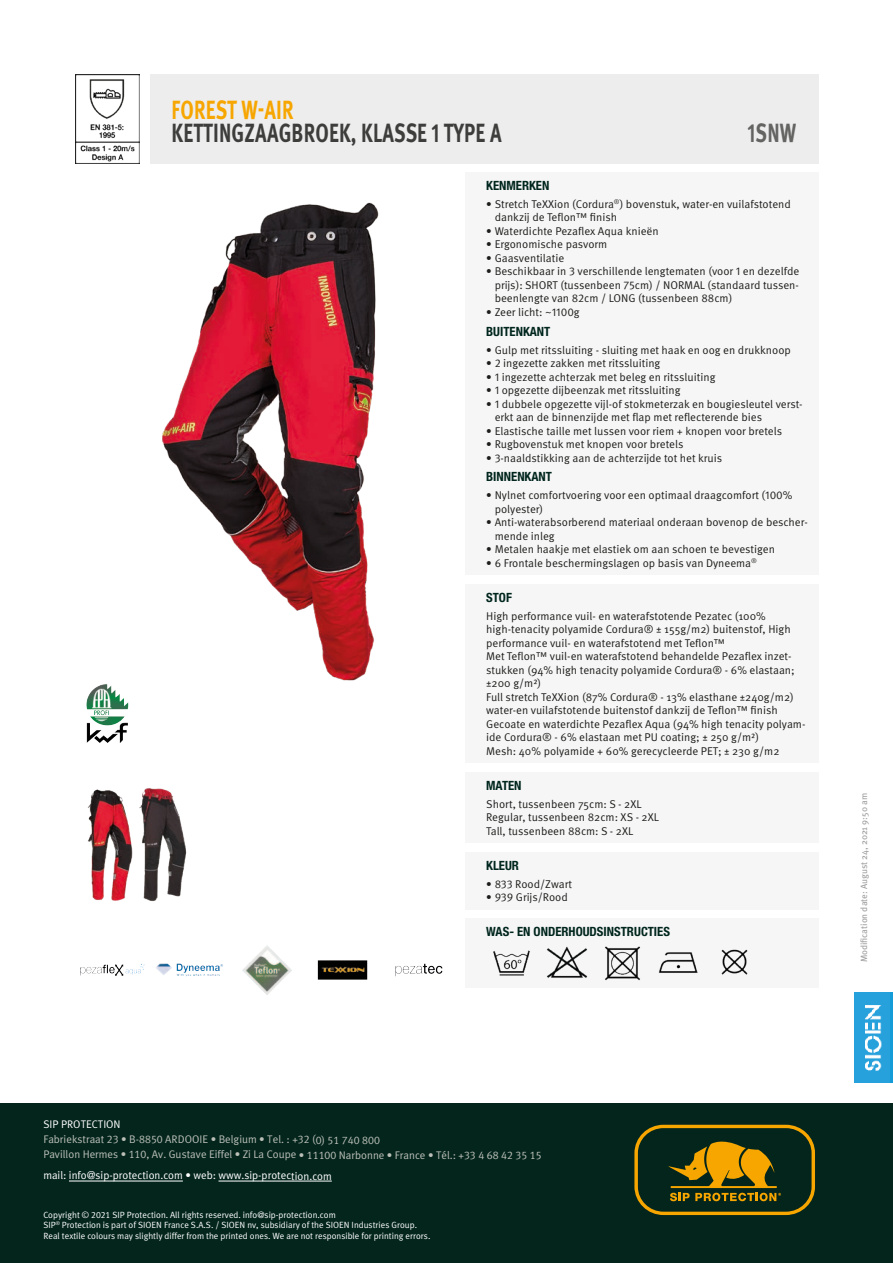
<style>
.page{position:relative;width:893px;height:1263px;background:#fff}
.page>*{position:absolute;margin:0;border:0;box-sizing:border-box;transform-origin:0 0}
.t1{font:700 26.25px "Meta Pro";letter-spacing:.01em;color:#3d3d3c;scale:.74 1}
.t2{font:700 26.25px "Meta Pro";letter-spacing:.01em;color:#f7a600;scale:.74 1}
.t3{font:700 26.25px "Meta Pro";color:#646463;scale:.74 1}
.t4{font:700 condensed 12.75px "Helvetica Neue LT Std";color:#00261d}
.t5{font:11.25px/13.5px "Meta Pro";color:#1d1d1b}
.t6{font:11.1px/15px "Meta K Normal";color:#bbbfb8}
.t7{font:11.1px "Meta K Normal";color:#fff}
.t8{font:9px/10.5px "Meta K Normal";color:#fff}
.t9{font:9px "Meta Pro";color:#9d9d9d}
.s1{font-family:"Meta K Normal"}
</style>
<div class="page">
<div style="left:0;top:1103px;width:893px;height:160px;background:#03251c"></div>
<svg style="left:634px;top:1125px;width:181px;height:90px"></svg>
<hr style="left:69px;top:1181px;width:114px;height:1px;background:#fff">
<hr style="left:218px;top:1181px;width:114px;height:1px;background:#fff">
<div style="left:854px;top:992px;width:39px;height:90px;background:#149cd8"></div>
<img style="left:854px;top:992px;width:36px;height:90px">
<div style="left:150px;top:74px;width:669px;height:90px;background:#ededed"></div>
<div style="left:465px;top:173px;width:354px;height:402px;background:#f6f6f6"></div>
<div style="left:465px;top:584px;width:354px;height:179px;background:#f6f6f6"></div>
<div style="left:465px;top:772px;width:354px;height:71px;background:#f6f6f6"></div>
<div style="left:465px;top:852px;width:354px;height:57px;background:#f6f6f6"></div>
<div style="left:465px;top:918px;width:354px;height:70px;background:#f6f6f6"></div>
<img style="left:493px;top:950px;width:37px;height:26px">
<img style="left:547px;top:946px;width:41px;height:32px">
<img style="left:605px;top:946px;width:35px;height:34px">
<img style="left:658px;top:952px;width:40px;height:21px">
<img style="left:721px;top:949px;width:27px;height:26px">
<svg style="left:158px;top:963px;width:65px;height:13px"></svg>
<svg style="left:86px;top:691px;width:37px;height:52px"></svg>
<svg style="left:80px;top:964px;width:78px;height:12px"></svg>
<svg style="left:242px;top:945px;width:50px;height:50px"></svg>
<svg style="left:317px;top:960px;width:51px;height:20px"></svg>
<svg style="left:395px;top:963px;width:48px;height:14px"></svg>
<img style="left:87px;top:789px;width:31px;height:112px">
<img style="left:118px;top:788px;width:69px;height:113px">
<img style="left:75px;top:74px;width:65px;height:90px">
<img style="left:92px;top:202px;width:287px;height:532px">
<h1 class="t2" style="left:171px;top:93px;width:167px">FOREST W-AIR</h1>
<h1 class="t1" style="left:171px;top:117px;width:448px">KETTINGZAAGBROEK, KLASSE 1 TYPE A</h1>
<h1 class="t3" style="left:747px;top:117px;width:68px">1SNW</h1>
<p class="t4" style="left:486px;top:178px;width:65px">KENMERKEN</p>
<p class="t5" style="left:495px;top:198px;width:298px;text-indent:-9px"><span class="s1">•</span> Stretch TeXXion (Cordura<sup>®</sup>) bovenstuk, water-en vuilafstotend dankzij de Teflon™ finish</p>
<p class="t5" style="left:486px;top:225px;width:174px"><span class="s1">•</span> Waterdichte Pezaflex Aqua knieën</p>
<p class="t5" style="left:486px;top:238px;width:123px"><span class="s1">•</span> Ergonomische pasvorm</p>
<p class="t5" style="left:486px;top:252px;width:80px"><span class="s1">•</span> Gaasventilatie</p>
<p class="t5" style="left:495px;top:265px;width:306px;text-align:justify;text-indent:-9px"><span class="s1">•</span> Beschikbaar in 3 verschillende lengtematen (voor 1 en dezelfde prijs): SHORT (tussenbeen 75cm) / NORMAL (standaard tussen&shy;beenlengte van 82cm / LONG (tussenbeen 88cm)</p>
<p class="t5" style="left:486px;top:306px;width:95px"><span class="s1">•</span> Zeer licht: ~1100g</p>
<p class="t4" style="left:486px;top:324px;width:66px">BUITENKANT</p>
<p class="t5" style="left:486px;top:343px;width:306px"><span class="s1">•</span> Gulp met ritssluiting - sluiting met haak en oog en drukknoop</p>
<p class="t5" style="left:486px;top:357px;width:176px"><span class="s1">•</span> 2 ingezette zakken met ritssluiting</p>
<p class="t5" style="left:486px;top:370px;width:231px"><span class="s1">•</span> 1 ingezette achterzak met beleg en ritssluiting</p>
<p class="t5" style="left:486px;top:384px;width:196px"><span class="s1">•</span> 1 opgezette dijbeenzak met ritssluiting</p>
<p class="t5" style="left:495px;top:397px;width:309px;text-indent:-9px"><span class="s1">•</span> 1 dubbele opgezette vijl-of stokmeterzak en bougiesleutel verst&shy;erkt aan de binnenzijde met flap met reflecterende bies</p>
<p class="t5" style="left:486px;top:424px;width:297px"><span class="s1">•</span> Elastische taille met lussen voor riem + knopen voor bretels</p>
<p class="t5" style="left:486px;top:438px;width:199px"><span class="s1">•</span> Rugbovenstuk met knopen voor bretels</p>
<p class="t5" style="left:486px;top:451px;width:237px"><span class="s1">•</span> 3-naaldstikking aan de achterzijde tot het kruis</p>
<p class="t4" style="left:486px;top:469px;width:67px">BINNENKANT</p>
<p class="t5" style="left:495px;top:489px;width:299px;text-indent:-9px"><span class="s1">•</span> Nylnet comfortvoering voor een optimaal draagcomfort (100% polyester)</p>
<p class="t5" style="left:495px;top:516px;width:315px;text-indent:-9px"><span class="s1">•</span> Anti-waterabsorberend materiaal onderaan bovenop de bescher&shy;mende inleg</p>
<p class="t5" style="left:486px;top:543px;width:290px"><span class="s1">•</span> Metalen haakje met elastiek om aan schoen te bevestigen</p>
<p class="t5" style="left:486px;top:556px;width:272px"><span class="s1">•</span> 6 Frontale beschermingslagen op basis van Dyneema<sup>®</sup></p>
<p class="t4" style="left:486px;top:590px;width:27px">STOF</p>
<p class="t5" style="left:486px;top:609px;width:321px">High performance vuil- en waterafstotende Pezatec (100% high-tenacity polyamide Cordura® ± 155g/m2) buitenstof, High performance vuil- en waterafstotend met Teflon™<br>Met Teflon™ vuil-en waterafstotend behandelde Pezaflex inzet&shy;stukken (94% high tenacity polyamide Cordura® - 6% elastaan; ±200 g/m²)<br>Full stretch TeXXion (87% Cordura® - 13% elasthane ±240g/m2) water-en vuilafstotende buitenstof dankzij de Teflon™ finish Gecoate en waterdichte Pezaflex Aqua (94% high tenacity polyam&shy;ide Cordura® - 6% elastaan met PU coating; ± 250 g/m²)<br>Mesh: 40% polyamide + 60% gerecycleerde PET; ± 230 g/m2</p>
<p class="t4" style="left:486px;top:777px;width:37px">MATEN</p>
<p class="t5" style="left:486px;top:797px;width:175px">Short, tussenbeen 75cm: S - 2XL<br>Regular, tussenbeen 82cm: XS - 2XL<br>Tall, tussenbeen 88cm: S - 2XL</p>
<p class="t4" style="left:486px;top:857px;width:34px">KLEUR</p>
<p class="t5" style="left:486px;top:877px;width:87px"><span class="s1">•</span> 833 Rood/Zwart</p>
<p class="t5" style="left:486px;top:891px;width:83px"><span class="s1">•</span> 939 Grijs/Rood</p>
<p class="t4" style="left:486px;top:924px;width:185px">WAS- EN ONDERHOUDSINSTRUCTIES</p>
<p class="t9" style="left:858px;top:962px;width:171px;rotate:-90deg">Modification date: August 24, 2021 9:50 am</p>
<p class="t7" style="left:43px;top:1118px;width:79px">SIP PROTECTION</p>
<p class="t6" style="left:43px;top:1132px;width:500px">Fabriekstraat 23 • B-8850 ARDOOIE • Belgium • Tel. : +32 (0) 51 740 800<br>Pavillon Hermes • 110, Av. Gustave Eiffel • Zi La Coupe • 11100 Narbonne • France • Tél.: +33 4 68 42 35 15</p>
<p class="t7" style="left:43px;top:1169px;width:290px">mail: info@sip-protection.com • web: www.sip-protection.com</p>
<p class="t8" style="left:43px;top:1209px;width:389px">Copyright © 2021 SIP Protection. All rights reserved. info@sip-protection.com<br>SIP<sup>®</sup> Protection is part of SIOEN France S.A.S. / SIOEN nv, subsidiary of the SIOEN Industries Group.<br>Real textile colours may slightly differ from the printed ones. We are not responsible for printing errors.</p>
</div>
